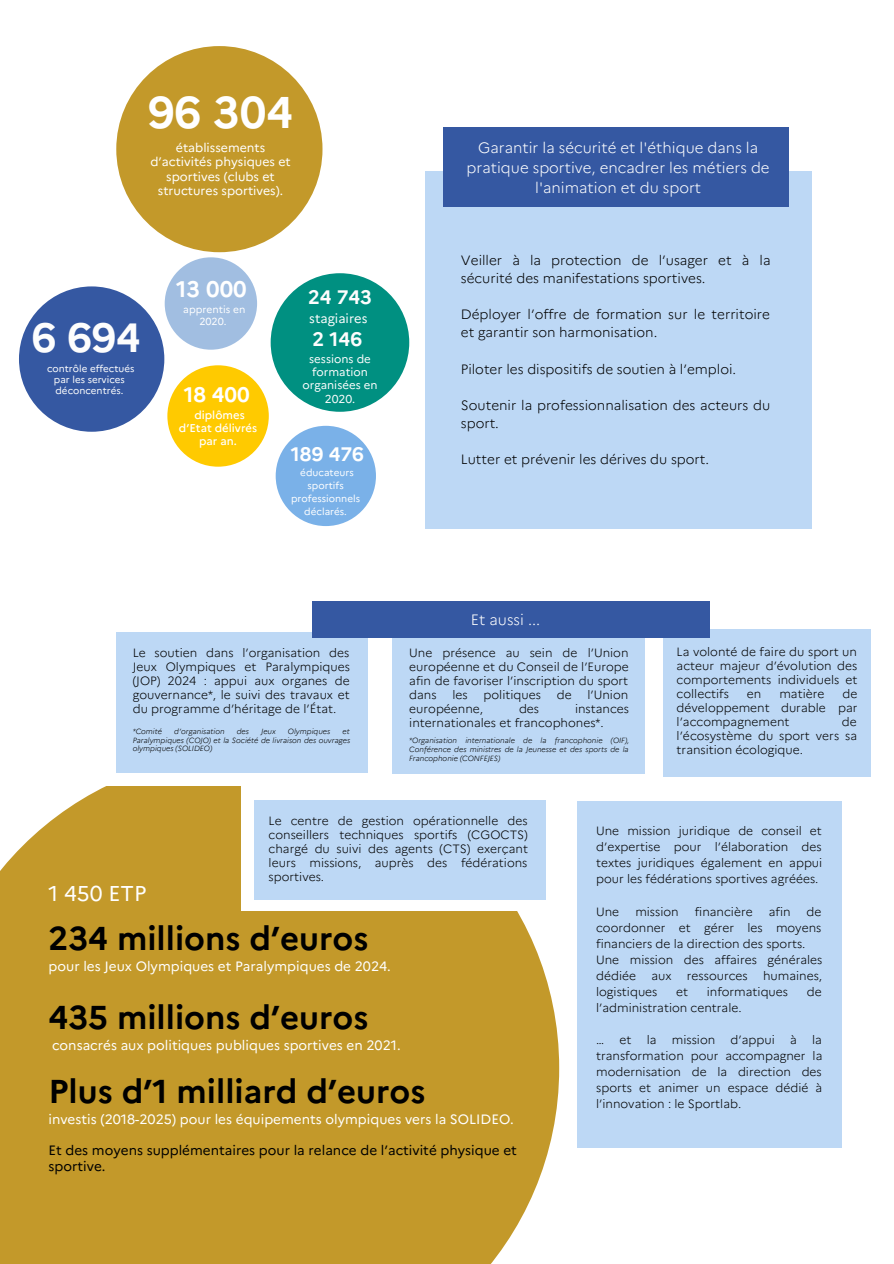
<style>
.page{position:relative;width:894px;height:1264px;background:#fff}
.page>*{position:absolute;margin:0;border:0;box-sizing:border-box;transform-origin:0 0}
.t1{font:700 44.4px "Marianne";color:#fff}
.t2{font:700 40.8px "Marianne";color:#fdfdfd}
.t3{font:700 33px "Marianne";color:#000}
.t4{font:700 22.5px "Marianne";color:#fff}
.t5{font:21.45px "Marianne";color:#fff}
.t6{font:700 21px "Marianne";color:#fff}
.t7{font:700 19.5px "Marianne";color:#fdfdfd}
.t8{font:700 19.5px "Marianne";color:#fff}
.t9{font:300 15px/20.2px "Marianne";color:#fff;text-align:center}
.t10{font:300 13.5px/18px "Marianne";color:#000}
.t11{font:13.5px "Marianne";color:#fff}
.t12{font:13.5px/15.8px "Marianne";color:#000}
.t13{font:12.9px "Marianne";color:#fdfdfd}
.t14{font:12.3px/14.4px "Marianne";color:#fff;text-align:center}
.t15{font:300 12px/14px "Marianne";color:#000;text-align:justify}
.t16{font:11.4px/13.4px "Marianne";color:#fdfdfd;text-align:center}
.t17{font:500 11.25px/13.2px "Marianne";color:#fff;text-align:center}
.t18{font:10.2px/11.9px "Marianne";color:#fff;text-align:center}
.t19{font:9.9px/13.2px "Marianne";color:#fff;text-align:center}
.t20{font:9.75px/11.4px "Marianne";color:#fdfdfd;text-align:center}
.t21{font:italic 300 7.5px/8.7px "Marianne";color:#000;text-align:justify}
</style>
<div class="page">
<div style="left:270px;top:273px;width:139px;height:139px;background:#009081;border-radius:50%"></div>
<div style="left:425px;top:171px;width:386px;height:357px;background:#bdd8f5"></div>
<div style="left:442px;top:127px;width:346px;height:80px;background:#3558a2"></div>
<div style="left:165px;top:257px;width:92px;height:93px;background:#a1bee1;border-radius:50%"></div>
<div style="left:116px;top:46px;width:206px;height:206px;background:#c3992a;border-radius:50%"></div>
<div style="left:275px;top:426px;width:101px;height:100px;background:#7ab1e8;border-radius:50%"></div>
<div style="left:19px;top:286px;width:145px;height:146px;background:#3558a2;border-radius:50%"></div>
<div style="left:0;top:773px;width:559px;height:490px;background:#c3992a"></div>
<div style="left:107px;top:624px;width:275px;height:162px;background:#fff"></div>
<div style="left:576px;top:800px;width:265px;height:347px;background:#bdd8f5"></div>
<div style="left:167px;top:365px;width:102px;height:101px;background:#ffca00;border-radius:50%"></div>
<div style="left:663px;top:629px;width:207px;height:147px;background:#bdd8f5"></div>
<div style="left:116px;top:632px;width:251px;height:141px;background:#bdd8f5"></div>
<div style="left:392px;top:626px;width:252px;height:147px;background:#bdd8f5"></div>
<div style="left:241px;top:782px;width:315px;height:128px;background:#fff"></div>
<div style="left:254px;top:800px;width:291px;height:99px;background:#bdd8f5"></div>
<div style="left:312px;top:601px;width:397px;height:36px;background:#3558a2"></div>
<p class="t1" style="left:148px;top:85px;width:146px">96 304</p>
<p class="t14" style="left:150px;top:140px;width:142px">établissements d’activités physiques et sportives (clubs et structures sportives).</p>
<p class="t2" style="left:32px;top:312px;width:110px">6 694</p>
<p class="t20" style="left:47px;top:362px;width:89px">contrôle effectués par les services déconcentrés.</p>
<p class="t4" style="left:176px;top:275px;width:72px">13 000</p>
<p class="t18" style="left:183px;top:303px;width:63px">apprentis en<br>2020.</p>
<p class="t6" style="left:184px;top:382px;width:67px">18 400</p>
<p class="t17" style="left:179px;top:408px;width:80px">diplômes d’Etat délivrés par an.</p>
<p class="t7" style="left:308px;top:285px;width:65px">24 743</p>
<p class="t7" style="left:312px;top:327px;width:51px">2 146</p>
<p class="t13" style="left:309px;top:310px;width:60px">stagiaires</p>
<p class="t16" style="left:302px;top:352px;width:77px">sessions de formation organisées en<br>2020.</p>
<p class="t8" style="left:291px;top:442px;width:74px">189 476</p>
<p class="t19" style="left:291px;top:465px;width:70px">éducateurs sportifs professionnels déclarés.</p>
<p class="t9" style="left:466px;top:137px;width:304px">Garantir la sécurité et l'éthique dans la pratique sportive, encadrer les métiers de l'animation et du sport</p>
<p class="t10" style="left:460px;top:251px;width:311px">Veiller à la protection de l’usager et à la sécurité des manifestations sportives.</p>
<p class="t10" style="left:460px;top:305px;width:310px">Déployer l’offre de formation sur le territoire et garantir son harmonisation.</p>
<p class="t10" style="left:460px;top:359px;width:277px">Piloter les dispositifs de soutien à l’emploi.</p>
<p class="t10" style="left:460px;top:396px;width:311px">Soutenir la professionnalisation des acteurs du sport.</p>
<p class="t10" style="left:460px;top:450px;width:250px">Lutter et prévenir les dérives du sport.</p>
<p class="t9" style="left:471px;top:609px;width:71px">Et aussi ...</p>
<p class="t15" style="left:133px;top:645px;width:219px">Le soutien dans l’organisation des Jeux Olympiques et Paralympiques (JOP) 2024 : appui aux organes de gouvernance*, le suivi des travaux et du programme d’héritage de l’État.</p>
<p class="t15" style="left:409px;top:645px;width:221px">Une présence au sein de l’Union européenne et du Conseil de l’Europe afin de favoriser l’inscription du sport dans</p>
<p class="t15" style="left:452px;top:687px;width:17px">les</p>
<p class="t15" style="left:483px;top:687px;width:59px">politiques</p>
<p class="t15" style="left:556px;top:687px;width:16px">de</p>
<p class="t15" style="left:587px;top:687px;width:42px">l’Union</p>
<p class="t15" style="left:409px;top:701px;width:75px">européenne,</p>
<p class="t15" style="left:519px;top:701px;width:22px">des</p>
<p class="t15" style="left:409px;top:701px;width:221px;text-indent:166px">instances internationales et francophones*.</p>
<p class="t21" style="left:133px;top:726px;width:31px">*Comité</p>
<p class="t21" style="left:174px;top:726px;width:52px">d’organisation</p>
<p class="t21" style="left:237px;top:726px;width:14px">des</p>
<p class="t21" style="left:261px;top:726px;width:16px">Jeux</p>
<p class="t21" style="left:288px;top:726px;width:44px">Olympiques</p>
<p class="t21" style="left:133px;top:726px;width:219px;text-indent:210px">et Paralympiques (COJO) et la Société de livraison des ouvrages olympiques (SOLIDEO)</p>
<p class="t21" style="left:409px;top:736px;width:221px">*Organisation internationale de la francophonie (OIF), Conférence des ministres de la Jeunesse et des sports de la Francophonie (CONFEJES)</p>
<p class="t15" style="left:676px;top:644px;width:182px">La volonté de faire du sport un acteur majeur d’évolution des comportements individuels et collectifs</p>
<p class="t15" style="left:746px;top:686px;width:16px">en</p>
<p class="t15" style="left:779px;top:686px;width:47px">matière</p>
<p class="t15" style="left:676px;top:686px;width:182px;text-indent:166px">de développement durable par l’accompagnement</p>
<p class="t15" style="left:676px;top:714px;width:182px;text-indent:165px">de l’écosystème du sport vers sa transition écologique.</p>
<p class="t15" style="left:268px;top:814px;width:261px">Le centre de gestion opérationnelle des conseillers techniques sportifs (CGOCTS) chargé du suivi des agents (CTS) exerçant leurs missions, auprès des fédérations sportives.</p>
<p class="t5" style="left:48px;top:880px;width:99px">1 450 ETP</p>
<p class="t3" style="left:49px;top:918px;width:321px">234 millions d’euros</p>
<p class="t11" style="left:49px;top:957px;width:343px">pour les Jeux Olympiques et Paralympiques de 2024.</p>
<p class="t3" style="left:49px;top:997px;width:321px">435 millions d’euros</p>
<p class="t11" style="left:52px;top:1036px;width:350px">consacrés aux politiques publiques sportives en 2021.</p>
<p class="t3" style="left:49px;top:1071px;width:378px">Plus d’1 milliard d’euros</p>
<p class="t11" style="left:48px;top:1110px;width:467px">investis (2018-2025) pour les équipements olympiques vers la SOLIDEO.</p>
<p class="t12" style="left:49px;top:1142px;width:469px">Et des moyens supplémentaires pour la relance de l’activité physique et sportive.</p>
<p class="t15" style="left:596px;top:823px;width:228px;line-height:16px">Une mission juridique de conseil et d’expertise pour l’élaboration des textes juridiques également en appui pour les fédérations sportives agréées.</p>
<p class="t15" style="left:596px;top:904px;width:25px">Une</p>
<p class="t15" style="left:635px;top:904px;width:45px">mission</p>
<p class="t15" style="left:694px;top:904px;width:59px">financière</p>
<p class="t15" style="left:768px;top:904px;width:23px">afin</p>
<p class="t15" style="left:596px;top:903px;width:227px;line-height:16px;text-indent:210px">de coordonner et gérer les moyens financiers de la direction des sports.</p>
<p class="t15" style="left:596px;top:951px;width:228px;line-height:16px">Une mission des affaires générales dédiée</p>
<p class="t15" style="left:651px;top:968px;width:22px">aux</p>
<p class="t15" style="left:686px;top:968px;width:62px">ressources</p>
<p class="t15" style="left:762px;top:968px;width:61px">humaines,</p>
<p class="t15" style="left:596px;top:984px;width:63px">logistiques</p>
<p class="t15" style="left:676px;top:984px;width:13px">et</p>
<p class="t15" style="left:706px;top:984px;width:83px">informatiques</p>
<p class="t15" style="left:806px;top:984px;width:16px">de</p>
<p class="t15" style="left:596px;top:1000px;width:147px">l’administration centrale.</p>
<p class="t15" style="left:596px;top:1032px;width:10px">…</p>
<p class="t15" style="left:619px;top:1032px;width:13px">et</p>
<p class="t15" style="left:646px;top:1032px;width:11px">la</p>
<p class="t15" style="left:671px;top:1032px;width:45px">mission</p>
<p class="t15" style="left:730px;top:1032px;width:46px">d’appui</p>
<p class="t15" style="left:789px;top:1032px;width:8px">à</p>
<p class="t15" style="left:596px;top:1031px;width:228px;line-height:16px;text-indent:216px">la transformation pour accompagner la modernisation de la direction des sports et animer un espace dédié à l’innovation : le Sportlab.</p>
</div>
